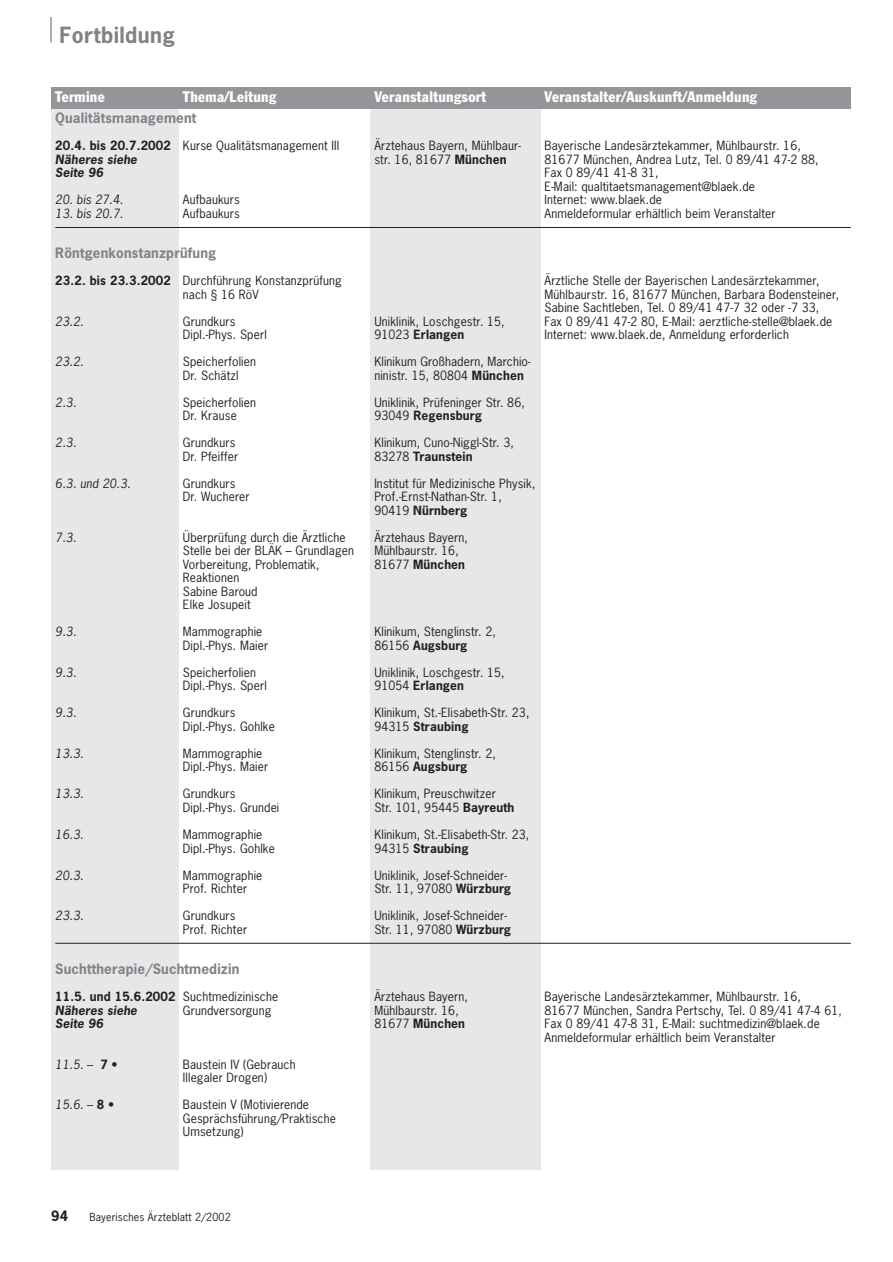
<style>
.page{position:relative;width:893px;height:1262px;background:#fff}
.page>*{position:absolute;margin:0;border:0;box-sizing:border-box;transform-origin:0 0}
.t1{font:700 21px "News Gothic";letter-spacing:.02em;color:#808285}
.t2{font:condensed 15px "Franklin Gothic";letter-spacing:.02em;color:#fff}
.t3{font:700 13.5px "News Gothic";letter-spacing:.01em;color:#808285}
.t4{font:700 13.5px "News Gothic";color:#231f20}
.t5{font:12px/13.5px "News Gothic";letter-spacing:.01em;color:#231f20}
.t6{font:700 12px "News Gothic";letter-spacing:.01em;color:#231f20}
.t7{font:italic 12px "News Gothic";letter-spacing:.01em;color:#231f20}
.t8{font:italic 700 12px "News Gothic";letter-spacing:.01em;color:#231f20}
.t9{font:10.5px "News Gothic";letter-spacing:.015em;color:#231f20}
.s1{font-weight:700}
.s2{font-weight:400}
.s3{font-style:normal}
.s4{font-weight:700;font-style:normal}
</style>
<div class="page">
<hr style="left:50px;top:17px;width:2px;height:26px;background:#808285">
<div style="left:370px;top:108px;width:170px;height:1062px;background:#e6e7e9"></div>
<div style="left:51px;top:108px;width:128px;height:1062px;background:#e6e7e9"></div>
<hr style="left:55px;top:227px;width:795px;height:1px;background:#231f20">
<hr style="left:55px;top:943px;width:795px;height:1px;background:#231f20">
<div style="left:51px;top:87px;width:799px;height:21px;background:#939598"></div>
<h1 class="t1" style="left:60px;top:26px;width:117px">Fortbildung</h1>
<p class="t2" style="left:55px;top:91px;width:51px">Termine</p>
<p class="t2" style="left:183px;top:91px;width:95px">Thema/Leitung</p>
<p class="t2" style="left:374px;top:91px;width:113px">Veranstaltungsort</p>
<p class="t2" style="left:544px;top:91px;width:214px">Veranstalter/Auskunft/Anmeldung</p>
<p class="t3" style="left:55px;top:113px;width:143px">Qualitätsmanagement</p>
<p class="t5" style="left:55px;top:140px;width:285px"><span class="s1">20.4. bis 20.7.2002</span> Kurse Qualitätsmanagement III</p>
<p class="t5" style="left:374px;top:140px;width:148px">Ärztehaus Bayern, Mühlbaur-</p>
<p class="t5" style="left:544px;top:140px;width:258px">Bayerische Landesärztekammer, Mühlbaurstr. 16,</p>
<p class="t8" style="left:55px;top:154px;width:83px">Näheres siehe</p>
<p class="t5" style="left:374px;top:153px;width:134px">str. 16, 81677 <span class="s1">München</span></p>
<p class="t5" style="left:544px;top:153px;width:275px">81677 München, Andrea Lutz, Tel. 0 89/41 47-2 88,</p>
<p class="t8" style="left:55px;top:168px;width:49px">Seite 96</p>
<p class="t5" style="left:544px;top:167px;width:212px">Fax 0 89/41 41-8 31,<br>E-Mail: qualtitaetsmanagement@blaek.de</p>
<p class="t7" style="left:55px;top:195px;width:70px">20. bis 27.4.</p>
<p class="t5" style="left:183px;top:194px;width:59px">Aufbaukurs</p>
<p class="t5" style="left:544px;top:194px;width:119px">Internet: www.blaek.de</p>
<p class="t7" style="left:55px;top:208px;width:70px">13. bis 20.7.</p>
<p class="t5" style="left:183px;top:207px;width:59px">Aufbaukurs</p>
<p class="t5" style="left:544px;top:207px;width:232px">Anmeldeformular erhältlich beim Veranstalter</p>
<p class="t3" style="left:55px;top:248px;width:162px">Röntgenkonstanzprüfung</p>
<p class="t5" style="left:55px;top:275px;width:288px"><span class="s1">23.2. bis 23.3.2002</span> Durchführung Konstanzprüfung</p>
<p class="t5" style="left:544px;top:275px;width:276px">Ärztliche Stelle der Bayerischen Landesärztekammer,</p>
<p class="t5" style="left:183px;top:288px;width:77px">nach § 16 RöV</p>
<p class="t5" style="left:544px;top:288px;width:296px">Mühlbaurstr. 16, 81677 München, Barbara Bodensteiner,<br>Sabine Sachtleben, Tel. 0 89/41 47-7 32 oder -7 33,</p>
<p class="t7" style="left:55px;top:316px;width:30px">23.2.</p>
<p class="t5" style="left:183px;top:315px;width:54px">Grundkurs</p>
<p class="t5" style="left:374px;top:315px;width:132px">Uniklinik, Loschgestr. 15,</p>
<p class="t5" style="left:544px;top:315px;width:289px">Fax 0 89/41 47-2 80, E-Mail: aerztliche-stelle@blaek.de</p>
<p class="t5" style="left:183px;top:329px;width:85px">Dipl.-Phys. Sperl</p>
<p class="t6" style="left:374px;top:330px;width:91px"><span class="s2">91023</span> Erlangen</p>
<p class="t5" style="left:544px;top:329px;width:246px">Internet: www.blaek.de, Anmeldung erforderlich</p>
<p class="t7" style="left:55px;top:357px;width:30px">23.2.</p>
<p class="t5" style="left:183px;top:356px;width:75px">Speicherfolien</p>
<p class="t5" style="left:374px;top:356px;width:158px">Klinikum Großhadern, Marchio-</p>
<p class="t5" style="left:183px;top:369px;width:57px">Dr. Schätzl</p>
<p class="t5" style="left:374px;top:369px;width:151px">ninistr. 15, 80804 <span class="s1">München</span></p>
<p class="t7" style="left:55px;top:397px;width:23px">2.3.</p>
<p class="t5" style="left:183px;top:396px;width:75px">Speicherfolien</p>
<p class="t5" style="left:374px;top:396px;width:152px">Uniklinik, Prüfeninger Str. 86,</p>
<p class="t5" style="left:183px;top:410px;width:55px">Dr. Krause</p>
<p class="t6" style="left:374px;top:411px;width:109px"><span class="s2">93049</span> Regensburg</p>
<p class="t7" style="left:55px;top:438px;width:23px">2.3.</p>
<p class="t5" style="left:183px;top:437px;width:54px">Grundkurs</p>
<p class="t5" style="left:374px;top:437px;width:141px">Klinikum, Cuno-Niggl-Str. 3,</p>
<p class="t5" style="left:183px;top:450px;width:57px">Dr. Pfeiffer</p>
<p class="t6" style="left:374px;top:451px;width:100px"><span class="s2">83278</span> Traunstein</p>
<p class="t7" style="left:55px;top:478px;width:77px">6.3. und 20.3.</p>
<p class="t5" style="left:183px;top:477px;width:54px">Grundkurs</p>
<p class="t5" style="left:374px;top:477px;width:163px">Institut für Medizinische Physik,</p>
<p class="t5" style="left:183px;top:491px;width:68px">Dr. Wucherer</p>
<p class="t5" style="left:374px;top:491px;width:129px">Prof.-Ernst-Nathan-Str. 1,<br>90419 <span class="s1">Nürnberg</span></p>
<p class="t7" style="left:55px;top:532px;width:23px">7.3.</p>
<p class="t5" style="left:183px;top:531px;width:164px">Überprüfung durch die Ärztliche</p>
<p class="t5" style="left:374px;top:531px;width:95px">Ärztehaus Bayern,</p>
<p class="t5" style="left:183px;top:545px;width:172px">Stelle bei der BLÄK – Grundlagen</p>
<p class="t5" style="left:374px;top:545px;width:86px">Mühlbaurstr. 16,</p>
<p class="t5" style="left:183px;top:558px;width:138px">Vorbereitung, Problematik,</p>
<p class="t6" style="left:374px;top:559px;width:92px"><span class="s2">81677</span> München</p>
<p class="t5" style="left:183px;top:572px;width:76px">Reaktionen<br>Sabine Baroud<br>Elke Josupeit</p>
<p class="t7" style="left:55px;top:627px;width:23px">9.3.</p>
<p class="t5" style="left:183px;top:626px;width:81px">Mammographie</p>
<p class="t5" style="left:374px;top:626px;width:123px">Klinikum, Stenglinstr. 2,</p>
<p class="t5" style="left:183px;top:639px;width:87px">Dipl.-Phys. Maier</p>
<p class="t6" style="left:374px;top:640px;width:94px"><span class="s2">86156</span> Augsburg</p>
<p class="t7" style="left:55px;top:667px;width:23px">9.3.</p>
<p class="t5" style="left:183px;top:666px;width:75px">Speicherfolien</p>
<p class="t5" style="left:374px;top:666px;width:132px">Uniklinik, Loschgestr. 15,</p>
<p class="t5" style="left:183px;top:680px;width:85px">Dipl.-Phys. Sperl</p>
<p class="t6" style="left:374px;top:681px;width:91px"><span class="s2">91054</span> Erlangen</p>
<p class="t7" style="left:55px;top:708px;width:23px">9.3.</p>
<p class="t5" style="left:183px;top:707px;width:54px">Grundkurs</p>
<p class="t5" style="left:374px;top:707px;width:157px">Klinikum, St.-Elisabeth-Str. 23,</p>
<p class="t5" style="left:183px;top:720px;width:93px">Dipl.-Phys. Gohlke</p>
<p class="t6" style="left:374px;top:721px;width:96px"><span class="s2">94315</span> Straubing</p>
<p class="t7" style="left:55px;top:748px;width:30px">13.3.</p>
<p class="t5" style="left:183px;top:747px;width:81px">Mammographie</p>
<p class="t5" style="left:374px;top:747px;width:123px">Klinikum, Stenglinstr. 2,</p>
<p class="t5" style="left:183px;top:761px;width:87px">Dipl.-Phys. Maier</p>
<p class="t6" style="left:374px;top:762px;width:94px"><span class="s2">86156</span> Augsburg</p>
<p class="t7" style="left:55px;top:789px;width:30px">13.3.</p>
<p class="t5" style="left:183px;top:788px;width:54px">Grundkurs</p>
<p class="t5" style="left:374px;top:788px;width:123px">Klinikum, Preuschwitzer</p>
<p class="t5" style="left:183px;top:801px;width:98px">Dipl.-Phys. Grundei</p>
<p class="t5" style="left:374px;top:801px;width:141px">Str. 101, 95445 <span class="s1">Bayreuth</span></p>
<p class="t7" style="left:55px;top:829px;width:30px">16.3.</p>
<p class="t5" style="left:183px;top:828px;width:81px">Mammographie</p>
<p class="t5" style="left:374px;top:828px;width:157px">Klinikum, St.-Elisabeth-Str. 23,</p>
<p class="t5" style="left:183px;top:842px;width:93px">Dipl.-Phys. Gohlke</p>
<p class="t6" style="left:374px;top:843px;width:96px"><span class="s2">94315</span> Straubing</p>
<p class="t7" style="left:55px;top:870px;width:30px">20.3<span class="s3">.</span></p>
<p class="t5" style="left:183px;top:869px;width:81px">Mammographie</p>
<p class="t5" style="left:374px;top:869px;width:134px">Uniklinik, Josef-Schneider-</p>
<p class="t5" style="left:183px;top:882px;width:66px">Prof. Richter</p>
<p class="t5" style="left:374px;top:882px;width:138px">Str. 11, 97080 <span class="s1">Würzburg</span></p>
<p class="t7" style="left:55px;top:910px;width:30px">23.3.</p>
<p class="t5" style="left:183px;top:909px;width:54px">Grundkurs</p>
<p class="t5" style="left:374px;top:909px;width:134px">Uniklinik, Josef-Schneider-</p>
<p class="t5" style="left:183px;top:923px;width:66px">Prof. Richter</p>
<p class="t5" style="left:374px;top:923px;width:138px">Str. 11, 97080 <span class="s1">Würzburg</span></p>
<p class="t3" style="left:55px;top:963px;width:186px">Suchttherapie/Suchtmedizin</p>
<p class="t6" style="left:55px;top:991px;width:224px">11.5. und 15.6.2002 <span class="s2">Suchtmedizinische</span></p>
<p class="t5" style="left:374px;top:990px;width:95px">Ärztehaus Bayern,</p>
<p class="t5" style="left:544px;top:990px;width:258px">Bayerische Landesärztekammer, Mühlbaurstr. 16,</p>
<p class="t8" style="left:55px;top:1005px;width:83px">Näheres siehe</p>
<p class="t5" style="left:183px;top:1004px;width:90px">Grundversorgung</p>
<p class="t5" style="left:374px;top:1004px;width:86px">Mühlbaurstr. 16,</p>
<p class="t5" style="left:544px;top:1004px;width:299px">81677 München, Sandra Pertschy, Tel. 0 89/41 47-4 61,</p>
<p class="t8" style="left:55px;top:1018px;width:49px">Seite 96</p>
<p class="t6" style="left:374px;top:1018px;width:92px"><span class="s2">81677</span> München</p>
<p class="t5" style="left:544px;top:1017px;width:277px">Fax 0 89/41 47-8 31, E-Mail: suchtmedizin@blaek.de<br>Anmeldeformular erhältlich beim Veranstalter</p>
<p class="t7" style="left:55px;top:1059px;width:64px">11.5. <span class="s3">–</span> <span class="s4">7 •</span></p>
<p class="t5" style="left:183px;top:1058px;width:114px">Baustein IV (Gebrauch<br>Illegaler Drogen)</p>
<p class="t7" style="left:55px;top:1099px;width:60px">15.6. <span class="s3">–</span> <span class="s4">8 •</span></p>
<p class="t5" style="left:183px;top:1098px;width:155px">Baustein V (Motivierende<br>Gesprächsführung/Praktische<br>Umsetzung)</p>
<p class="t4" style="left:51px;top:1210px;width:19px">94</p>
<p class="t9" style="left:89px;top:1212px;width:143px">Bayerisches Ärzteblatt 2/2002</p>
</div>
